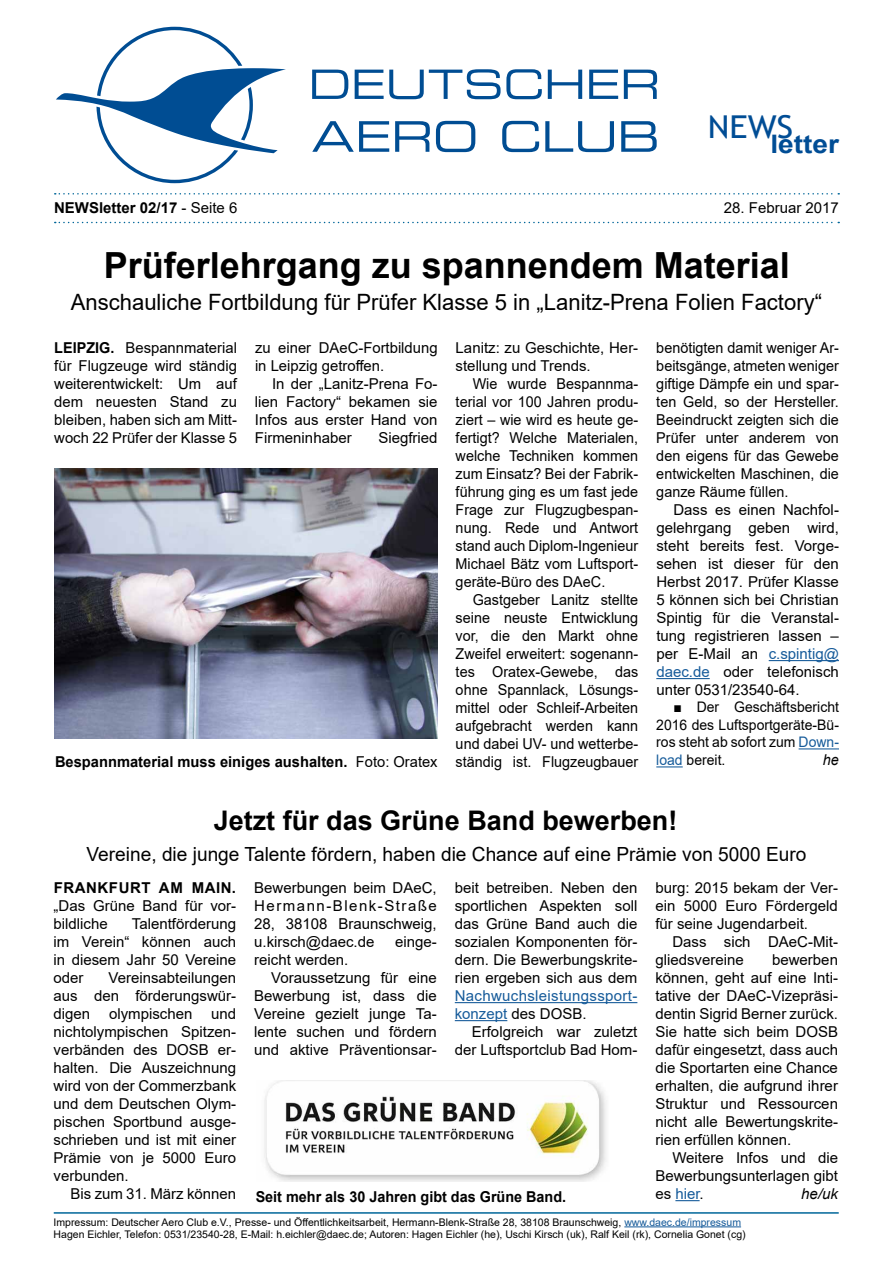
<style>
.page{position:relative;width:893px;height:1263px;background:#fff}
.page>*{position:absolute;margin:0;border:0;box-sizing:border-box;transform-origin:0 0}
.t1{font:700 36px "Arial";color:#000}
.t2{font:31.5px "Trebuchet MS";color:#004d95;scale:1.08 1}
.t3{font:700 27px "Arial";color:#000}
.t4{font:700 25.5px "Arial";color:#004d95;scale:1.1 1}
.t5{font:22.5px "Arial";color:#000}
.t6{font:19.5px "Arial";color:#000}
.t7{font:15px/18px "Arial";color:#000;text-align:justify}
.t8{font:15px/18px "Arial";color:#000;text-align:justify;scale:.96 1}
.t9{font:700 15px "Arial";color:#000}
.t10{font:15px/18px "Arial";letter-spacing:.02em;color:#165b9a}
.t11{font:700 15px "Arial";color:#000;scale:.96 1}
.t12{font:700 15px "Arial";letter-spacing:.035em;color:#000}
.t13{font:italic 15px "Arial";color:#000}
.t14{font:italic 15px "Arial";color:#000;scale:.96 1}
.t15{font:14.55px/17.7px "Arial";color:#000;text-align:justify;scale:.96 1}
.t16{font:10.5px/12.6px "Arial";color:#000}
.s1{font-weight:400}
.s2{font-weight:700}
.s3{color:#165b9a}
.s4{color:#000}
</style>
<div class="page">
<svg style="left:55px;top:222px;width:784px;height:1px"></svg>
<svg style="left:55px;top:193px;width:784px;height:2px"></svg>
<svg style="left:312px;top:70px;width:36px;height:29px"></svg>
<svg style="left:355px;top:69px;width:187px;height:30px"></svg>
<svg style="left:548px;top:70px;width:34px;height:29px"></svg>
<svg style="left:589px;top:70px;width:29px;height:29px"></svg>
<svg style="left:624px;top:70px;width:33px;height:29px"></svg>
<svg style="left:312px;top:121px;width:77px;height:31px"></svg>
<svg style="left:395px;top:121px;width:35px;height:31px"></svg>
<svg style="left:436px;top:121px;width:39px;height:31px"></svg>
<svg style="left:502px;top:121px;width:37px;height:31px"></svg>
<svg style="left:545px;top:121px;width:69px;height:31px"></svg>
<svg style="left:621px;top:121px;width:36px;height:31px"></svg>
<svg style="left:56px;top:27px;width:230px;height:156px"></svg>
<hr style="left:624px;top:1226px;width:117px;height:1px;background:#165b9a">
<hr style="left:54px;top:1212px;width:785px;height:2px;background:#069">
<hr style="left:769px;top:660px;width:70px;height:1px;background:#165b9a">
<hr style="left:656px;top:678px;width:54px;height:1px;background:#165b9a">
<hr style="left:799px;top:748px;width:40px;height:1px;background:#165b9a">
<svg style="left:656px;top:766px;width:27px;height:1px"></svg>
<img style="left:55px;top:468px;width:383px;height:270px">
<hr style="left:455px;top:1002px;width:182px;height:1px;background:#165b9a">
<hr style="left:455px;top:1020px;width:52px;height:1px;background:#165b9a">
<svg style="left:675px;top:1200px;width:25px;height:1px"></svg>
<img style="left:264px;top:1080px;width:342px;height:101px">
<h2 class="t2" style="left:708px;top:107px;width:80px">NEWS</h2>
<h3 class="t4" style="left:770px;top:126px;width:64px">letter</h3>
<p class="t9" style="left:54px;top:197px;width:185px">NEWSletter 02/17 <span class="s1">- Seite 6</span></p>
<p class="t7" style="left:724px;top:199px;width:117px">28. Februar 2017</p>
<h1 class="t1" style="left:104px;top:240px;width:688px">Prüferlehrgang zu spannendem Material</h1>
<h3 class="t5" style="left:71px;top:287px;width:753px">Anschauliche Fortbildung für Prüfer Klasse 5 in „Lanitz-Prena Folien Factory“</h3>
<p class="t7" style="left:54px;top:339px;width:184px"><span class="s2">LEIPZIG.</span> Bespannmaterial für Flugzeuge wird ständig weiterentwickelt: Um auf dem neuesten Stand zu bleiben, haben sich am Mitt&shy;woch 22 Prüfer der Klasse 5</p>
<p class="t7" style="left:255px;top:339px;width:184px">zu einer DAeC-Fortbildung in Leipzig getroffen.</p>
<p class="t7" style="left:255px;top:375px;width:184px;text-indent:17px">In der „Lanitz-Prena Fo&shy;lien Factory“ bekamen sie Infos aus erster Hand von Firmeninhaber</p>
<p class="t7" style="left:378px;top:429px;width:61px">Siegfried</p>
<p class="t9" style="left:55px;top:751px;width:384px">Bespannmaterial muss einiges aushalten. <span class="s1">Foto: Oratex</span></p>
<p class="t7" style="left:456px;top:339px;width:184px">Lanitz: zu Geschichte, Her&shy;stellung und Trends.</p>
<p class="t8" style="left:456px;top:375px;width:192px;text-indent:17px">Wie wurde Bespannma&shy;terial vor 100 Jahren produ&shy;ziert – wie wird es heute ge&shy;fertigt? Welche Materialen, welche Techniken kommen zum Einsatz? Bei der Fabrik&shy;führung ging es um fast jede Frage zur Flugzugbespan&shy;nung. Rede und Antwort stand auch Diplom-Ingenieur Michael Bätz vom Luftsport&shy;geräte-Büro des DAeC.</p>
<p class="t8" style="left:456px;top:591px;width:192px;text-indent:17px">Gastgeber Lanitz stellte seine neuste Entwicklung vor, die den Markt ohne Zweifel erweitert: sogenann&shy;tes Oratex-Gewebe, das ohne Spannlack, Lösungs&shy;mittel oder Schleif-Arbeiten aufgebracht werden kann und dabei UV- und wetterbe&shy;ständig ist. Flugzeugbauer</p>
<p class="t8" style="left:656px;top:339px;width:192px">benötigten damit weniger Ar&shy;beitsgänge, atmeten weniger giftige Dämpfe ein und spar&shy;ten Geld, so der Hersteller.<br>Beeindruckt zeigten sich die Prüfer unter anderem von den eigens für das Gewebe entwickelten Maschinen, die ganze Räume füllen.</p>
<p class="t7" style="left:656px;top:501px;width:184px;text-indent:17px">Dass es einen Nachfol&shy;gelehrgang geben wird, steht bereits fest. Vorge&shy;sehen ist dieser für den Herbst 2017. Prüfer Klasse 5 können sich bei Christian Spintig für die Veranstal&shy;tung registrieren lassen – per E-Mail an <span class="s3">c.spintig@ daec.de</span> oder telefonisch unter 0531/23540-64.</p>
<p class="t15" style="left:656px;top:698px;width:192px;text-indent:17px">■ Der Geschäftsbericht 2016 des Luftsportgeräte-Bü&shy;ros steht ab sofort zum <span class="s3">Down&shy;load</span> bereit.</p>
<p class="t14" style="left:823px;top:750px;width:18px">he</p>
<h3 class="t3" style="left:214px;top:801px;width:465px">Jetzt für das Grüne Band bewerben!</h3>
<h3 class="t6" style="left:87px;top:841px;width:721px">Vereine, die junge Talente fördern, haben die Chance auf eine Prämie von 5000 Euro</h3>
<p class="t12" style="left:54px;top:877px;width:184px">FRANKFURT AM MAIN.</p>
<p class="t7" style="left:54px;top:897px;width:184px">„Das Grüne Band für vor&shy;bildliche</p>
<p class="t7" style="left:54px;top:915px;width:184px;text-indent:78px">Talentförderung im Verein“ können auch in diesem Jahr 50 Vereine oder</p>
<p class="t7" style="left:54px;top:969px;width:184px;text-indent:55px">Vereinsabteilungen aus den förderungswür&shy;digen olympischen</p>
<p class="t7" style="left:54px;top:1005px;width:184px;text-indent:158px">und nichtolympischen Spitzen&shy;verbänden des DOSB er&shy;halten. Die Auszeichnung wird von der Commerzbank und dem Deutschen Olym&shy;pischen Sportbund ausge&shy;schrieben und ist mit einer Prämie von je 5000 Euro verbunden.</p>
<p class="t7" style="left:71px;top:1185px;width:167px">Bis zum 31. März können</p>
<p class="t7" style="left:254px;top:879px;width:184px">Bewerbungen beim DAeC, Hermann-Blenk-Straße 28, 38108 Braunschweig, u.kirsch@daec.de</p>
<p class="t7" style="left:395px;top:933px;width:43px">einge-</p>
<p class="t7" style="left:254px;top:951px;width:96px">reicht werden.</p>
<p class="t7" style="left:271px;top:969px;width:167px">Voraussetzung für eine</p>
<p class="t7" style="left:254px;top:987px;width:184px">Bewerbung ist, dass die</p>
<p class="t7" style="left:254px;top:1005px;width:184px">Vereine gezielt junge Ta-</p>
<p class="t7" style="left:254px;top:1023px;width:184px">lente suchen und fördern</p>
<p class="t7" style="left:254px;top:1041px;width:184px">und aktive Präventionsar-</p>
<p class="t7" style="left:455px;top:879px;width:184px">beit betreiben. Neben den sportlichen Aspekten soll das Grüne Band auch die sozialen Komponenten för&shy;dern. Die Bewerbungskrite&shy;rien ergeben sich aus dem</p>
<p class="t10" style="left:455px;top:987px;width:184px">Nachwuchsleistungssport&shy;konzept <span class="s4">des DOSB.</span></p>
<p class="t7" style="left:455px;top:1023px;width:184px;text-align:right">Erfolgreich war zuletzt der Luftsportclub Bad Hom-</p>
<p class="t11" style="left:256px;top:1186px;width:325px">Seit mehr als 30 Jahren gibt das Grüne Band.</p>
<p class="t7" style="left:655px;top:879px;width:184px">burg: 2015 bekam der Ver&shy;ein 5000 Euro Fördergeld für seine Jugendarbeit.</p>
<p class="t7" style="left:655px;top:933px;width:184px;text-indent:17px">Dass sich DAeC-Mit&shy;gliedsvereine</p>
<p class="t7" style="left:655px;top:951px;width:184px;text-indent:117px">bewerben können, geht auf eine Inti&shy;tative der DAeC-Vizepräsi&shy;dentin Sigrid Berner zurück.<br>Sie hatte sich beim DOSB dafür eingesetzt, dass auch die Sportarten eine Chance erhalten, die aufgrund ihrer Struktur und Ressourcen nicht alle Bewertungskrite&shy;rien erfüllen können.</p>
<p class="t7" style="left:655px;top:1149px;width:184px;text-indent:17px">Weitere Infos und die Bewerbungsunterlagen gibt es <span class="s3">hier</span>.</p>
<p class="t13" style="left:801px;top:1184px;width:38px">he/uk</p>
<p class="t16" style="left:54px;top:1216px;width:694px">Impressum: Deutscher Aero Club e.V., Presse- und Öffentlichkeitsarbeit, Hermann-Blenk-Straße 28, 38108 Braunschweig, <span class="s3">www.daec.de/impressum<br></span>Hagen Eichler, Telefon: 0531/23540-28, E-Mail: h.eichler@daec.de; Autoren: Hagen Eichler (he), Uschi Kirsch (uk), Ralf Keil (rk), Cornelia Gonet (cg)</p>
</div>
